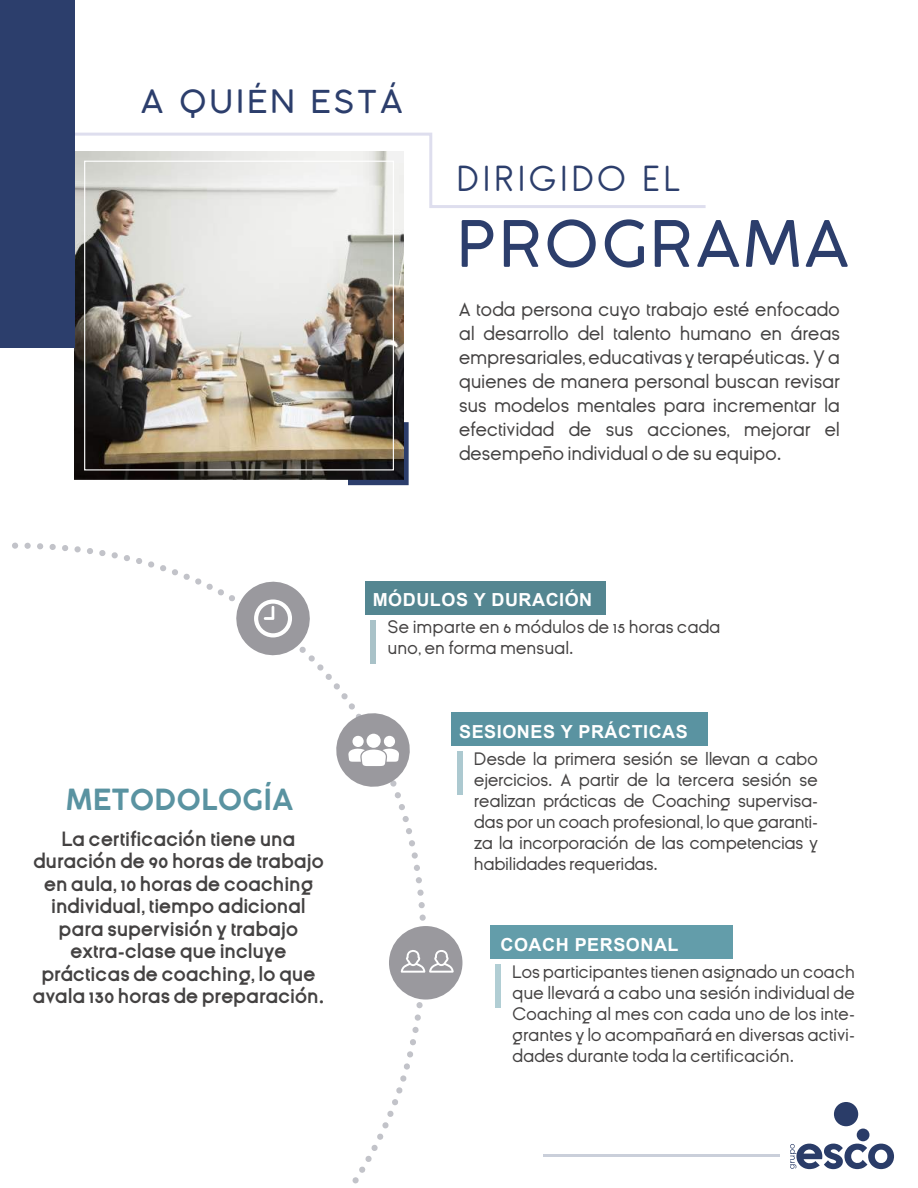
<style>
.page{position:relative;width:918px;height:1188px;background:#fff}
.page>*{position:absolute;margin:0;border:0;box-sizing:border-box;transform-origin:0 0}
.t1{font:300 63px "Cocogoose";letter-spacing:.03em;color:#2c3e6c}
.t2{font:39.6px "Antipasto Pro";letter-spacing:.1em;color:#2c3e6c}
.t3{font:300 31.5px "Cocogoose";letter-spacing:.09em;color:#2c3e6c}
.t4{font:600 28.5px "COCOGOOSE";color:#5a93a1}
.t5{font:19.5px/24px "Ginora Sans";letter-spacing:-.02em;color:#444242;text-align:justify}
.t6{font:700 19.5px/22.5px "Ginora Sans";letter-spacing:-.015em;color:#444242;text-align:center}
.t7{font:18px/21px "Ginora Sans";letter-spacing:-.015em;color:#444242;text-align:justify}
.t8{font:700 18px "Arial";letter-spacing:.03em;color:#fff}
</style>
<div class="page">
<svg style="left:12px;top:542px;width:418px;height:642px"></svg>
<hr style="left:543px;top:1154px;width:236px;height:2px;background:#2c3e6c">
<svg style="left:348px;top:411px;width:61px;height:75px"></svg>
<img style="left:75px;top:210px;width:328px;height:270px">
<svg style="left:75px;top:132px;width:631px;height:78px"></svg>
<div style="left:0;top:0;width:75px;height:348px;background:#2c3e6c"></div>
<div style="left:84px;top:161px;width:310px;height:309px;border:1px solid #fff"></div>
<div style="left:389px;top:926px;width:73px;height:74px;background:#9a999e;border-radius:50%"></div>
<div style="left:365px;top:581px;width:241px;height:33px;background:#548691"></div>
<div style="left:370px;top:620px;width:6px;height:43px;background:#a9c2c8"></div>
<div style="left:452px;top:713px;width:256px;height:33px;background:#5a93a1"></div>
<div style="left:457px;top:751px;width:5px;height:44px;background:#acc9d0"></div>
<div style="left:490px;top:926px;width:243px;height:33px;background:#639daa"></div>
<div style="left:495px;top:964px;width:6px;height:44px;background:#b1ced4"></div>
<svg style="left:232px;top:577px;width:82px;height:83px"></svg>
<svg style="left:331px;top:708px;width:84px;height:84px"></svg>
<div style="left:352px;top:736px;width:12px;height:11px;background:#fff;border-radius:50%"></div>
<div style="left:384px;top:736px;width:11px;height:11px;background:#fff;border-radius:50%"></div>
<svg style="left:401px;top:950px;width:53px;height:23px"></svg>
<svg style="left:790px;top:1102px;width:104px;height:67px"></svg>
<h3 class="t3" style="left:140px;top:79px;width:264px">A QUIÉN ESTÁ</h3>
<h2 class="t2" style="left:457px;top:157px;width:225px">DIRIGIDO EL</h2>
<h1 class="t1" style="left:457px;top:200px;width:395px">PROGRAMA</h1>
<p class="t5" style="left:459px;top:298px;width:383px">A toda persona cuyo trabajo esté enfocado al desarrollo del talento humano en áreas empresariales, educativas y terapéuticas. Y a quienes de manera personal buscan revisar sus modelos mentales para incrementar la efectividad de sus acciones, mejorar el desempeño individual o de su equipo.</p>
<h3 class="t4" style="left:66px;top:780px;width:229px">METODOLOGÍA</h3>
<p class="t6" style="left:32px;top:828px;width:294px">La certificación tiene una duración de 90 horas de trabajo en aula, 10 horas de coaching individual, tiempo adicional para supervisión y trabajo extra-clase que incluye prácticas de coaching, lo que avala 130 horas de preparación.</p>
<p class="t8" style="left:373px;top:587px;width:221px">MÓDULOS Y DURACIÓN</p>
<p class="t7" style="left:388px;top:617px;width:335px">Se imparte en 6 módulos de 15 horas cada uno, en forma mensual.</p>
<p class="t8" style="left:459px;top:719px;width:230px">SESIONES Y PRÁCTICAS</p>
<p class="t7" style="left:474px;top:748px;width:346px">Desde la primera sesión se llevan a cabo ejercicios. A partir de la tercera sesión se realizan prácticas de Coaching supervisa&shy;das por un coach profesional, lo que garanti&shy;za la incorporación de las competencias y habilidades requeridas.</p>
<p class="t8" style="left:501px;top:932px;width:180px">COACH PERSONAL</p>
<p class="t7" style="left:512px;top:961px;width:344px">Los participantes tienen asignado un coach que llevará a cabo una sesión individual de Coaching al mes con cada uno de los inte&shy;grantes y lo acompañará en diversas activi&shy;dades durante toda la certificación.</p>
</div>
